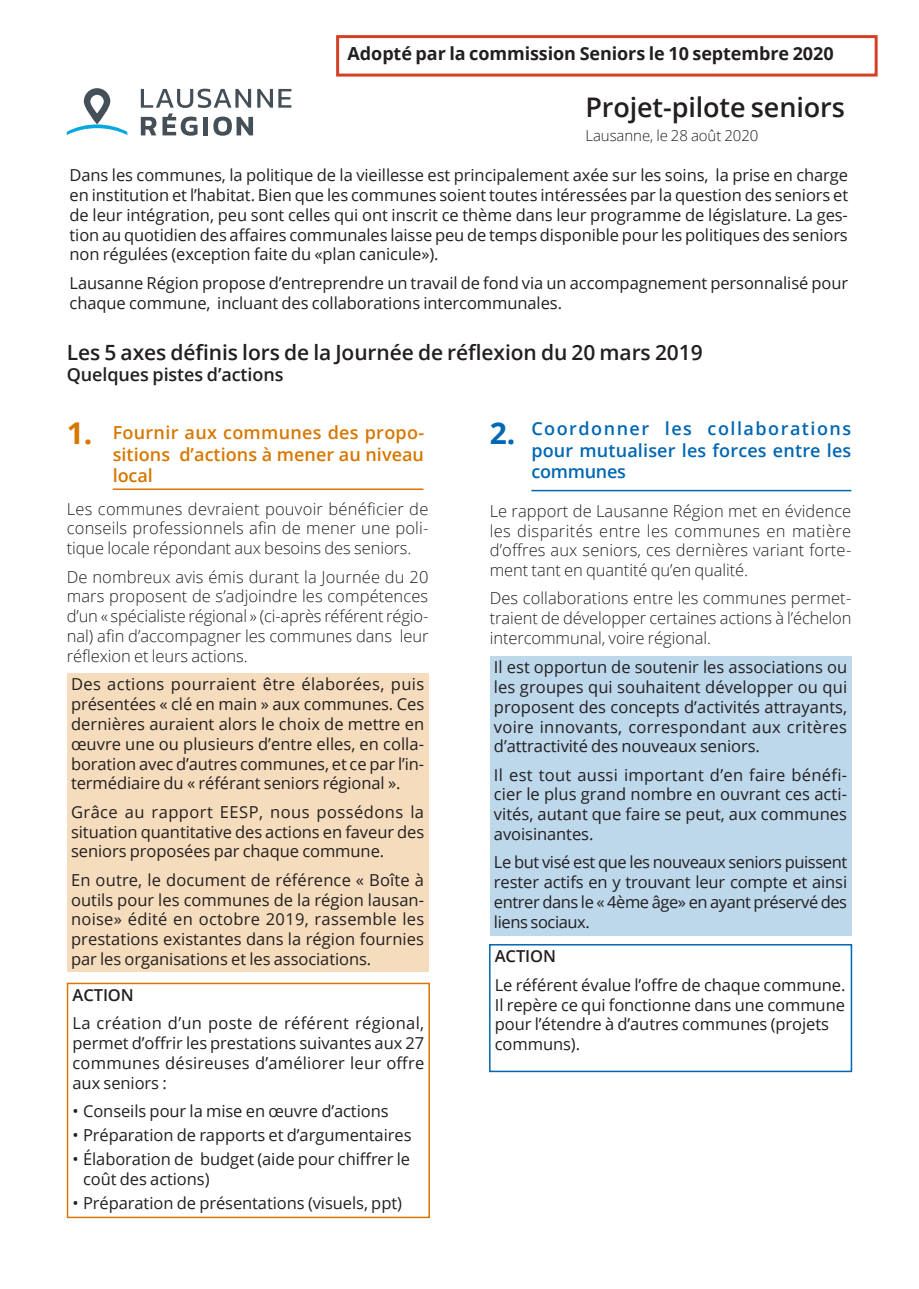
<style>
.page{position:relative;width:919px;height:1289px;background:#fff}
.page>*{position:absolute;margin:0;border:0;box-sizing:border-box;transform-origin:0 0}
.t1{font:700 30px "Open Sans";color:#d77700}
.t2{font:700 30px "Open Sans";color:#0067b2}
.t3{font:600 27px "Open Sans";letter-spacing:-.005em;color:#231f20}
.t4{font:600 21px "Open Sans";letter-spacing:-.005em;color:#231f20}
.t5{font:600 18px/21.6px "Open Sans";letter-spacing:.01em;color:#0067b2;text-align:justify}
.t6{font:600 18px/21.6px "Open Sans";letter-spacing:.005em;color:#d77700;text-align:justify}
.t7{font:700 18px "Open Sans";letter-spacing:-.005em;color:#231f20}
.t8{font:600 18px "Open Sans";letter-spacing:-.005em;color:#231f20}
.t9{font:16.5px/19.8px "Open Sans";letter-spacing:-.005em;color:#231f20;text-align:justify}
.t10{font:300 16.5px/19.8px "Open Sans";letter-spacing:-.005em;color:#231f20;text-align:justify}
.t11{font:600 16.5px "Open Sans";letter-spacing:-.005em;color:#231f20}
.t12{font:300 15px "Open Sans";letter-spacing:-.005em;color:#231f20}
</style>
<div class="page">
<svg style="left:67px;top:88px;width:60px;height:47px"></svg>
<svg style="left:141px;top:89px;width:150px;height:47px"></svg>
<div style="left:67px;top:673px;width:361px;height:299px;background:#f5dcbd"></div>
<div style="left:489px;top:656px;width:362px;height:279px;background:#bdd7eb"></div>
<div style="left:67px;top:982px;width:363px;height:236px;border:2px solid #d77700"></div>
<div style="left:489px;top:944px;width:363px;height:128px;border:2px solid #0067b2"></div>
<hr style="left:113px;top:488px;width:310px;height:2px;background:#d77700">
<hr style="left:531px;top:490px;width:320px;height:1px;background:#0067b2">
<div style="left:336px;top:35px;width:541px;height:42px;border:3px solid #d34226"></div>
<p class="t7" style="left:347px;top:41px;width:487px">Adopté par la commission Seniors le 10 septembre 2020</p>
<p class="t3" style="left:585px;top:89px;width:261px">Projet-pilote seniors</p>
<p class="t12" style="left:585px;top:126px;width:174px">Lausanne, le 28 août 2020</p>
<p class="t9" style="left:70px;top:165px;width:780px">Dans les communes, la politique de la vieillesse est principalement axée sur les soins, la prise en charge en institution et l’habitat. Bien que les communes soient toutes intéressées par la question des seniors et de leur intégration, peu sont celles qui ont inscrit ce thème dans leur programme de législature. La ges&shy;tion au quotidien des affaires communales laisse peu de temps disponible pour les politiques des seniors non régulées (exception faite du «plan canicule»).</p>
<p class="t9" style="left:70px;top:272px;width:780px">Lausanne Région propose d’entreprendre un travail de fond via un accompagnement personnalisé pour chaque commune, incluant des collaborations intercommunales.</p>
<p class="t4" style="left:67px;top:338px;width:637px">Les 5 axes définis lors de la Journée de réflexion du 20 mars 2019</p>
<p class="t8" style="left:67px;top:362px;width:218px">Quelques pistes d’actions</p>
<p class="t6" style="left:113px;top:421px;width:313px">Fournir aux communes des propo&shy;sitions d’actions à mener au niveau local</p>
<p class="t5" style="left:531px;top:417px;width:321px">Coordonner les collaborations pour mutualiser les forces entre les communes</p>
<p class="t1" style="left:67px;top:412px;width:27px">1.</p>
<p class="t2" style="left:489px;top:412px;width:27px">2.</p>
<p class="t10" style="left:67px;top:498px;width:363px">Les communes devraient pouvoir bénéficier de conseils professionnels afin de mener une poli&shy;tique locale répondant aux besoins des seniors.</p>
<p class="t10" style="left:67px;top:566px;width:363px">De nombreux avis émis durant la Journée du 20 mars proposent de s’adjoindre les compétences d’un « spécialiste régional » (ci-après référent régio&shy;nal) afin d’accompagner les communes dans leur réflexion et leurs actions.</p>
<p class="t9" style="left:71px;top:674px;width:355px">Des actions pourraient être élaborées, puis présentées « clé en main » aux communes. Ces dernières auraient alors le choix de mettre en œuvre une ou plusieurs d’entre elles, en colla&shy;boration avec d’autres communes, et ce par l’in&shy;termédiaire du « référant seniors régional ».</p>
<p class="t9" style="left:71px;top:801px;width:355px">Grâce au rapport EESP, nous possédons la situation quantitative des actions en faveur des seniors proposées par chaque commune.</p>
<p class="t9" style="left:71px;top:869px;width:354px">En outre, le document de référence « Boîte à outils pour les communes de la région lausan&shy;noise» édité en octobre 2019, rassemble les prestations existantes dans la région fournies par les organisations et les associations.</p>
<p class="t11" style="left:73px;top:983px;width:63px">ACTION</p>
<p class="t9" style="left:73px;top:1013px;width:353px">La création d’un poste de référent régional, permet d’offrir les prestations suivantes aux 27 communes désireuses d’améliorer leur offre aux seniors :</p>
<p class="t9" style="left:73px;top:1100px;width:317px">• Conseils pour la mise en œuvre d’actions</p>
<p class="t9" style="left:73px;top:1124px;width:340px">• Préparation de rapports et d’argumentaires</p>
<p class="t9" style="left:83px;top:1148px;width:328px;text-indent:-10px">• Élaboration de budget (aide pour chiffrer le coût des actions)</p>
<p class="t9" style="left:73px;top:1192px;width:331px">• Préparation de présentations (visuels, ppt)</p>
<p class="t10" style="left:489px;top:500px;width:363px">Le rapport de Lausanne Région met en évidence les disparités entre les communes en matière d’offres aux seniors, ces dernières variant forte&shy;ment tant en quantité qu’en qualité.</p>
<p class="t10" style="left:489px;top:588px;width:363px">Des collaborations entre les communes permet&shy;traient de développer certaines actions à l’échelon intercommunal, voire régional.</p>
<p class="t9" style="left:494px;top:656px;width:355px">Il est opportun de soutenir les associations ou les groupes qui souhaitent développer ou qui proposent des concepts d’activités attrayants, voire innovants, correspondant aux critères d’attractivité des nouveaux seniors.</p>
<p class="t9" style="left:494px;top:764px;width:354px">Il est tout aussi important d’en faire bénéfi&shy;cier le plus grand nombre en ouvrant ces acti&shy;vités, autant que faire se peut, aux communes avoisinantes.</p>
<p class="t9" style="left:494px;top:852px;width:355px">Le but visé est que les nouveaux seniors puissent rester actifs en y trouvant leur compte et ainsi entrer dans le « 4ème âge» en ayant préservé des liens sociaux.</p>
<p class="t11" style="left:495px;top:945px;width:63px">ACTION</p>
<p class="t9" style="left:495px;top:974px;width:352px;text-align:left">Le référent évalue l’offre de chaque commune.<br>Il repère ce qui fonctionne dans une commune pour l’étendre à d’autres communes (projets communs).</p>
</div>
